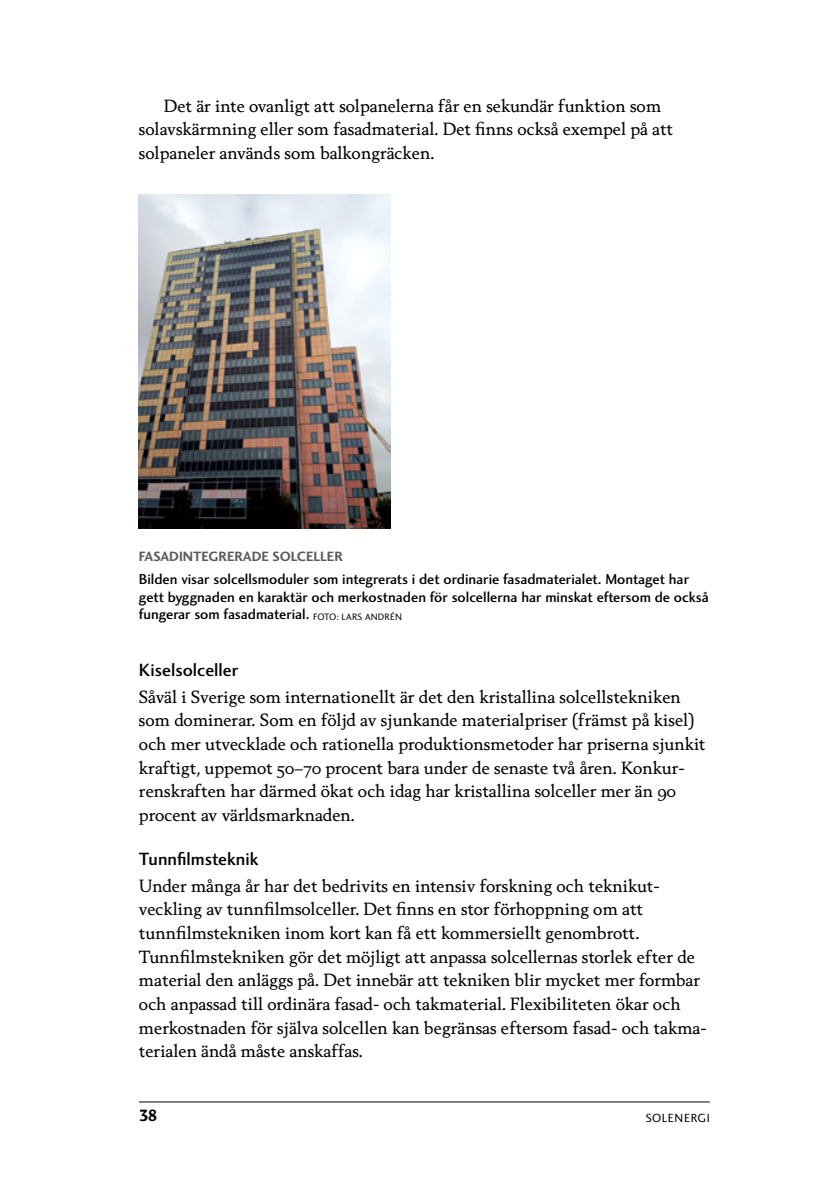
<style>
.page{position:relative;width:819px;height:1201px;background:#fff}
.page>*{position:absolute;margin:0;border:0;box-sizing:border-box;transform-origin:0 0}
.t1{font:500 18.38px "Charlotte Sans SKL";color:#000}
.t2{font:16.97px/23.6px "Berling Nova Text";color:#000}
.t3{font:700 16.97px "Charlotte Sans SKL";color:#000}
.t4{font:500 14.88px/17.5px "Charlotte Sans SKL";color:#000}
.t5{font:700 14px "Charlotte Sans SKL";color:#5e5b5e}
.t6{font:12.25px "Charlotte Sans SKLSC";letter-spacing:.05em;color:#000}
.s1{font-weight:400;font-size:9.62px}
.s2{font-family:"Berling Nova Text Regular Os F"}
</style>
<div class="page">
<hr style="left:139px;top:1101px;width:570px;height:1px;background:#000">
<img style="left:139px;top:195px;width:251px;height:333px">
<p class="t2" style="left:139px;top:93px;width:535px;text-indent:25px">Det är inte ovanligt att solpanelerna får en sekundär funktion som solavskärmning eller som fasadmaterial. Det finns också exempel på att solpaneler används som balkongräcken.</p>
<p class="t5" style="left:139px;top:548px;width:205px">FASADINTEGRERADE SOLCELLER</p>
<p class="t4" style="left:139px;top:571px;width:571px">Bilden visar solcellsmoduler som integrerats i det ordinarie fasadmaterialet. Montaget har gett byggnaden en karaktär och merkostnaden för solcellerna har minskat eftersom de också fungerar som fasadmaterial. <span class="s1">FOTO: LARS ANDRÉN</span></p>
<p class="t1" style="left:139px;top:659px;width:101px">Kiselsolceller</p>
<p class="t2" style="left:139px;top:684px;width:568px">Såväl i Sverige som internationellt är det den kristallina solcellstekniken som dominerar. Som en följd av sjunkande materialpriser (främst på kisel) och mer utvecklade och rationella produktionsmetoder har priserna sjunkit kraftigt, uppemot <span class="s2">50</span>–<span class="s2">70</span> procent bara under de senaste två åren. Konkur&shy;renskraften har därmed ökat och idag har kristallina solceller mer än <span class="s2">90 </span>procent av världsmarknaden.</p>
<p class="t1" style="left:139px;top:848px;width:121px">Tunnfilmsteknik</p>
<p class="t2" style="left:139px;top:873px;width:569px">Under många år har det bedrivits en intensiv forskning och teknikut&shy;veckling av tunnfilmsolceller. Det finns en stor förhoppning om att tunnfilmstekniken inom kort kan få ett kommersiellt genombrott.<br>Tunnfilmstekniken gör det möjligt att anpassa solcellernas storlek efter de material den anläggs på. Det innebär att tekniken blir mycket mer formbar och anpassad till ordinära fasad- och takmaterial. Flexibiliteten ökar och merkostnaden för själva solcellen kan begränsas eftersom fasad- och takma&shy;terialen ändå måste anskaffas.</p>
<p class="t3" style="left:139px;top:1106px;width:20px">38</p>
<p class="t6" style="left:645px;top:1110px;width:66px">SOLENERGI</p>
</div>
